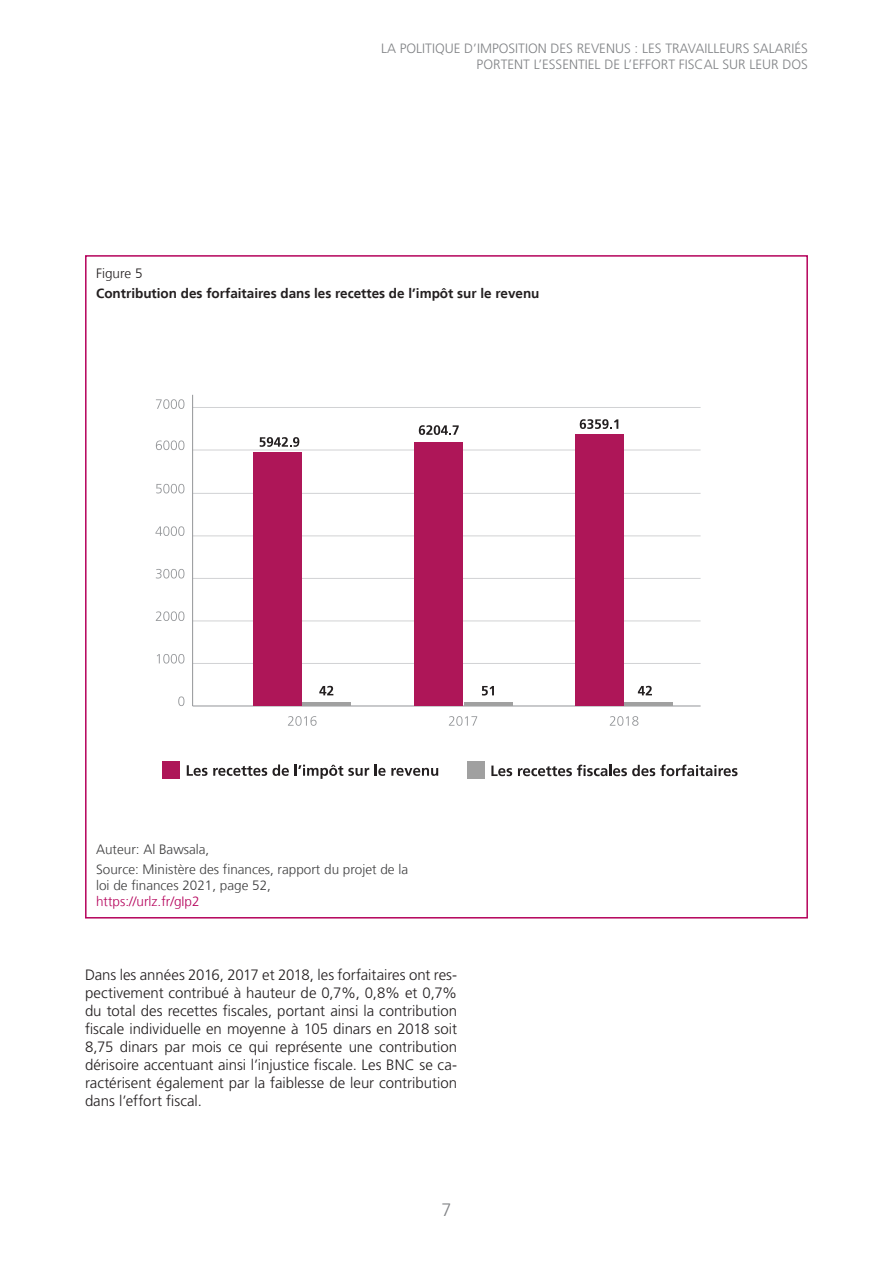
<style>
.page{position:relative;width:893px;height:1263px;background:#fff}
.page>*{position:absolute;margin:0;border:0;box-sizing:border-box;transform-origin:0 0}
.t1{font:300 18px "Frutiger LT Std";color:#808285}
.t2{font:300 15px/18px "Frutiger LT Std";color:#231f20;text-align:justify}
.t3{font:300 13.5px/16.2px "Frutiger LT Std";color:#808285;text-align:right}
.t4{font:300 13.5px/20.4px "Frutiger LT";color:#3e3e3f}
.t5{font:700 13.5px "Frutiger LT";color:#231f20}
.t6{font:300 13.5px "Frutiger LT";color:#b5025b}
.t7{font:300 13.5px "Frutiger LT";color:#231f20}
</style>
<div class="page">
<svg style="left:260px;top:437px;width:39px;height:10px"></svg>
<svg style="left:319px;top:686px;width:14px;height:9px"></svg>
<svg style="left:482px;top:686px;width:12px;height:9px"></svg>
<svg style="left:638px;top:686px;width:14px;height:9px"></svg>
<svg style="left:419px;top:425px;width:40px;height:10px"></svg>
<svg style="left:580px;top:419px;width:38px;height:10px"></svg>
<svg style="left:288px;top:716px;width:29px;height:10px"></svg>
<svg style="left:449px;top:716px;width:28px;height:10px"></svg>
<svg style="left:610px;top:716px;width:28px;height:10px"></svg>
<svg style="left:491px;top:765px;width:21px;height:11px"></svg>
<svg style="left:518px;top:765px;width:219px;height:11px"></svg>
<svg style="left:187px;top:765px;width:20px;height:11px"></svg>
<svg style="left:213px;top:764px;width:76px;height:12px"></svg>
<svg style="left:295px;top:764px;width:74px;height:15px"></svg>
<svg style="left:375px;top:764px;width:63px;height:12px"></svg>
<div style="left:467px;top:761px;width:18px;height:17px;background:#a0a0a0"></div>
<div style="left:163px;top:761px;width:17px;height:17px;background:#ae1658"></div>
<hr style="left:193px;top:578px;width:508px;height:1px;background:#d1d2d4">
<hr style="left:193px;top:493px;width:508px;height:1px;background:#d1d2d4">
<hr style="left:193px;top:621px;width:508px;height:1px;background:#d1d2d4">
<hr style="left:193px;top:663px;width:508px;height:1px;background:#d1d2d4">
<hr style="left:193px;top:536px;width:508px;height:1px;background:#d1d2d4">
<hr style="left:193px;top:407px;width:508px;height:1px;background:#d1d2d4">
<hr style="left:193px;top:450px;width:508px;height:1px;background:#d1d2d4">
<hr style="left:193px;top:706px;width:508px;height:1px;background:#939598">
<svg style="left:155px;top:526px;width:29px;height:10px"></svg>
<svg style="left:156px;top:440px;width:28px;height:10px"></svg>
<svg style="left:156px;top:399px;width:28px;height:10px"></svg>
<svg style="left:156px;top:484px;width:28px;height:9px"></svg>
<svg style="left:156px;top:569px;width:28px;height:9px"></svg>
<svg style="left:156px;top:611px;width:28px;height:10px"></svg>
<svg style="left:157px;top:654px;width:27px;height:9px"></svg>
<svg style="left:178px;top:696px;width:6px;height:10px"></svg>
<hr style="left:192px;top:395px;width:1px;height:311px;background:#939598">
<div style="left:254px;top:453px;width:48px;height:253px;background:#ae1658"></div>
<hr style="left:302px;top:702px;width:49px;height:4px;background:#a0a0a0">
<hr style="left:464px;top:702px;width:49px;height:4px;background:#a0a0a0">
<hr style="left:624px;top:702px;width:49px;height:4px;background:#a0a0a0">
<div style="left:414px;top:442px;width:49px;height:264px;background:#ae1658"></div>
<div style="left:575px;top:435px;width:49px;height:271px;background:#ae1658"></div>
<p class="t3" style="left:381px;top:40px;width:428px">LA POLITIQUE D’IMPOSITION DES REVENUS : LES TRAVAILLEURS SALARIÉS<br>PORTENT L’ESSENTIEL DE L’EFFORT FISCAL SUR LEUR DOS</p>
<p class="t7" style="left:96px;top:266px;width:48px">Figure 5</p>
<p class="t5" style="left:96px;top:286px;width:445px">Contribution des forfaitaires dans les recettes de l’impôt sur le revenu</p>
<p class="t4" style="left:96px;top:839px;width:314px">Auteur: Al Bawsala,<br>Source: Ministère des finances, rapport du projet de la</p>
<p class="t4" style="left:96px;top:875px;width:176px">loi de finances 2021, page 52,</p>
<p class="t6" style="left:96px;top:894px;width:105px">https://urlz.fr/gIp2</p>
<p class="t2" style="left:85px;top:966px;width:374px">Dans les années 2016, 2017 et 2018, les forfaitaires ont res&shy;pectivement contribué à hauteur de 0,7%, 0,8% et 0,7% du total des recettes fiscales, portant ainsi la contribution fiscale individuelle en moyenne à 105 dinars en 2018 soit 8,75 dinars par mois ce qui représente une contribution dérisoire accentuant ainsi l’injustice fiscale. Les BNC se ca&shy;ractérisent également par la faiblesse de leur contribution dans l’effort fiscal.</p>
<p class="t1" style="left:441px;top:1200px;width:12px">7</p>
</div>
